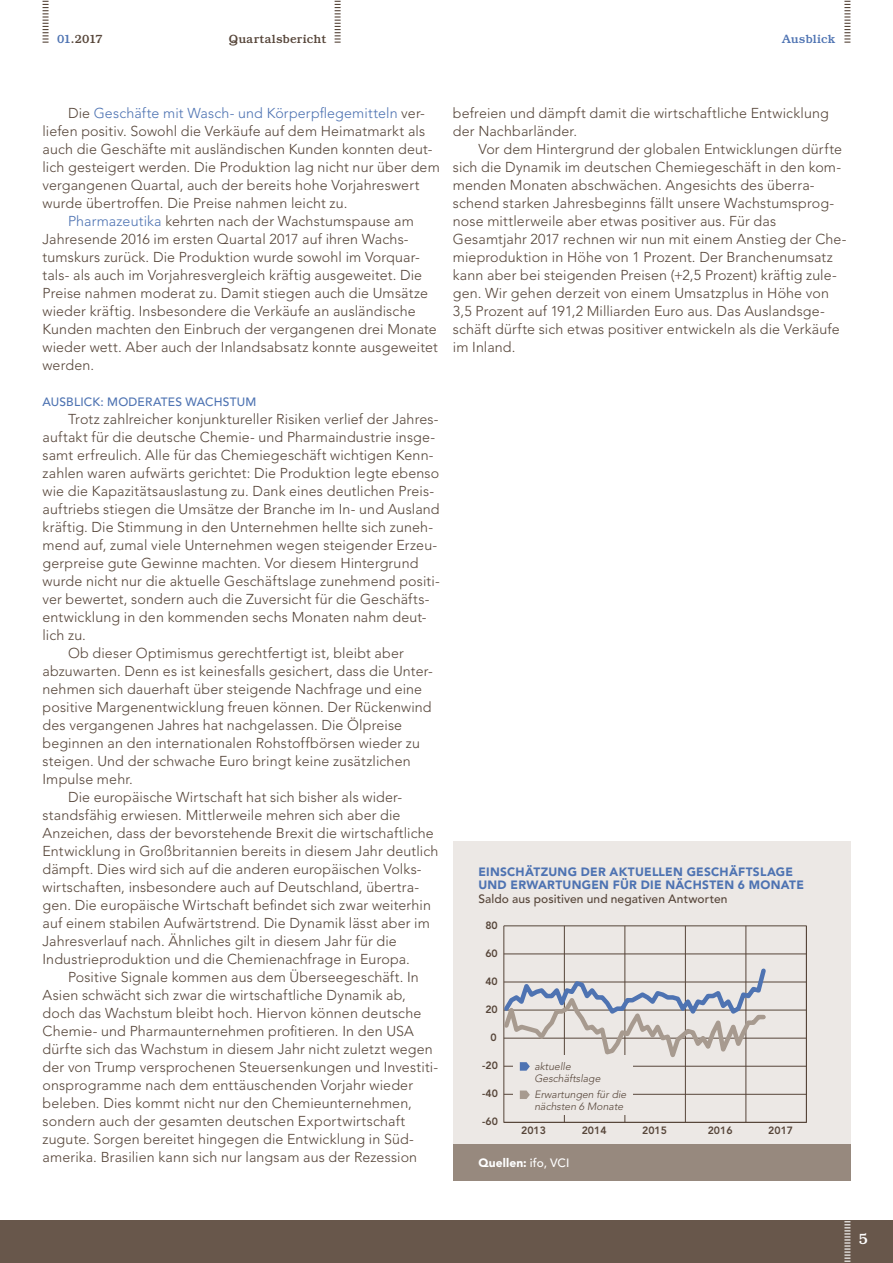
<style>
.page{position:relative;width:893px;height:1263px;background:#fff}
.page>*{position:absolute;margin:0;border:0;box-sizing:border-box;transform-origin:0 0}
.t1{font:500 15px "Bookman Std";color:#fff}
.t2{font:300 14.25px/18px "Avenir LT Std";letter-spacing:.01em;color:#564539}
.t3{font:300 14.25px "Avenir LT Std";letter-spacing:.01em;color:#4e73b2}
.t4{font:900 12px/13.5px "Avenir LT Std";letter-spacing:.02em;color:#4e73b2}
.t5{font:500 12px "Avenir LT Std";letter-spacing:.01em;color:#564539}
.t6{font:500 12px "Avenir LT Std";letter-spacing:.015em;color:#4e73b2}
.t7{font:500 12px "Bookman Std";letter-spacing:.01em;color:#564539}
.t8{font:900 12px "Avenir LT Std";letter-spacing:.01em;color:#fff}
.t9{font:500 12px "Bookman Std";letter-spacing:.005em;color:#4e73b2}
.t10{font:italic 300 10.5px/12.6px "Avenir LT Std";color:#564539}
.t11{font:800 10.5px "Avenir LT Std";color:#564539}
.s1{color:#4e73b2}
.s2{color:#564539}
.s3{font-weight:500}
</style>
<div class="page">
<svg style="left:43px;top:0;width:6px;height:43px"></svg>
<svg style="left:335px;top:0;width:6px;height:43px"></svg>
<svg style="left:844px;top:0;width:6px;height:43px"></svg>
<div style="left:0;top:1220px;width:893px;height:43px;background:#68574b"></div>
<svg style="left:844px;top:1221px;width:6px;height:41px"></svg>
<div style="left:453px;top:841px;width:397px;height:303px;background:#ece8e5"></div>
<div style="left:453px;top:1144px;width:397px;height:36px;background:#97897e"></div>
<hr style="left:504px;top:1094px;width:302px;height:1px;background:#564539">
<hr style="left:504px;top:1066px;width:302px;height:1px;background:#564539">
<hr style="left:504px;top:1010px;width:302px;height:1px;background:#564539">
<hr style="left:504px;top:982px;width:302px;height:1px;background:#564539">
<hr style="left:504px;top:953px;width:302px;height:1px;background:#564539">
<hr style="left:564px;top:926px;width:1px;height:196px;background:#564539">
<hr style="left:624px;top:926px;width:1px;height:196px;background:#564539">
<hr style="left:685px;top:926px;width:1px;height:196px;background:#564539">
<hr style="left:745px;top:926px;width:1px;height:196px;background:#564539">
<div style="left:503px;top:925px;width:304px;height:198px;border:1px solid #564539"></div>
<hr style="left:504px;top:1038px;width:302px;height:1px;background:#564539">
<div style="left:514px;top:1055px;width:119px;height:60px;background:#ece8e5"></div>
<svg style="left:503px;top:965px;width:266px;height:106px"></svg>
<svg style="left:520px;top:1090px;width:10px;height:9px"></svg>
<p class="t7" style="left:57px;top:32px;width:47px"><span class="s1">01</span>.2017</p>
<p class="t9" style="left:782px;top:32px;width:55px">Ausblick</p>
<p class="t7" style="left:229px;top:32px;width:99px">Quartalsbericht</p>
<p class="t3" style="left:68px;top:104px;width:358px"><span class="s2">Die</span> Geschäfte mit Wasch- und Körperpflegemitteln <span class="s2">ver-</span></p>
<p class="t2" style="left:43px;top:122px;width:384px">liefen positiv. Sowohl die Verkäufe auf dem Heimatmarkt als</p>
<p class="t2" style="left:43px;top:140px;width:391px">auch die Geschäfte mit ausländischen Kunden konnten deut-</p>
<p class="t2" style="left:43px;top:158px;width:399px">lich gesteigert werden. Die Produktion lag nicht nur über dem</p>
<p class="t2" style="left:43px;top:176px;width:379px">vergangenen Quartal, auch der bereits hohe Vorjahreswert</p>
<p class="t2" style="left:43px;top:194px;width:306px">wurde übertroffen. Die Preise nahmen leicht zu.</p>
<p class="t2" style="left:68px;top:212px;width:347px"><span class="s1">Pharmazeutika</span> kehrten nach der Wachstumspause am</p>
<p class="t2" style="left:43px;top:230px;width:368px">Jahresende 2016 im ersten Quartal 2017 auf ihren Wachs-</p>
<p class="t2" style="left:43px;top:248px;width:379px">tumskurs zurück. Die Produktion wurde sowohl im Vorquar-</p>
<p class="t2" style="left:43px;top:266px;width:381px">tals- als auch im Vorjahresvergleich kräftig ausgeweitet. Die</p>
<p class="t2" style="left:43px;top:284px;width:387px">Preise nahmen moderat zu. Damit stiegen auch die Umsätze</p>
<p class="t2" style="left:43px;top:302px;width:375px">wieder kräftig. Insbesondere die Verkäufe an ausländische</p>
<p class="t2" style="left:43px;top:320px;width:396px">Kunden machten den Einbruch der vergangenen drei Monate</p>
<p class="t2" style="left:43px;top:338px;width:397px">wieder wett. Aber auch der Inlandsabsatz konnte ausgeweitet</p>
<p class="t2" style="left:43px;top:356px;width:53px">werden.</p>
<p class="t6" style="left:43px;top:395px;width:215px">AUSBLICK: MODERATES WACHSTUM</p>
<p class="t2" style="left:68px;top:410px;width:372px">Trotz zahlreicher konjunktureller Risiken verlief der Jahres-</p>
<p class="t2" style="left:43px;top:428px;width:394px">auftakt für die deutsche Chemie- und Pharmaindustrie insge-</p>
<p class="t2" style="left:43px;top:446px;width:393px">samt erfreulich. Alle für das Chemiegeschäft wichtigen Kenn-</p>
<p class="t2" style="left:43px;top:464px;width:398px">zahlen waren aufwärts gerichtet: Die Produktion legte ebenso</p>
<p class="t2" style="left:43px;top:482px;width:393px">wie die Kapazitätsauslastung zu. Dank eines deutlichen Preis-</p>
<p class="t2" style="left:43px;top:500px;width:399px">auftriebs stiegen die Umsätze der Branche im In- und Ausland</p>
<p class="t2" style="left:43px;top:518px;width:392px">kräftig. Die Stimmung in den Unternehmen hellte sich zuneh-</p>
<p class="t2" style="left:43px;top:536px;width:396px">mend auf, zumal viele Unternehmen wegen steigender Erzeu-</p>
<p class="t2" style="left:43px;top:554px;width:377px">gerpreise gute Gewinne machten. Vor diesem Hintergrund</p>
<p class="t2" style="left:43px;top:572px;width:399px">wurde nicht nur die aktuelle Geschäftslage zunehmend positi-</p>
<p class="t2" style="left:43px;top:590px;width:388px">ver bewertet, sondern auch die Zuversicht für die Geschäfts-</p>
<p class="t2" style="left:43px;top:608px;width:386px">entwicklung in den kommenden sechs Monaten nahm deut-</p>
<p class="t2" style="left:43px;top:626px;width:45px">lich zu.</p>
<p class="t2" style="left:68px;top:644px;width:337px">Ob dieser Optimismus gerechtfertigt ist, bleibt aber</p>
<p class="t2" style="left:43px;top:662px;width:392px">abzuwarten. Denn es ist keinesfalls gesichert, dass die Unter-</p>
<p class="t2" style="left:43px;top:680px;width:381px">nehmen sich dauerhaft über steigende Nachfrage und eine</p>
<p class="t2" style="left:43px;top:698px;width:391px">positive Margenentwicklung freuen können. Der Rückenwind</p>
<p class="t2" style="left:43px;top:716px;width:361px">des vergangenen Jahres hat nachgelassen. Die Ölpreise</p>
<p class="t2" style="left:43px;top:734px;width:379px">beginnen an den internationalen Rohstoffbörsen wieder zu</p>
<p class="t2" style="left:43px;top:752px;width:370px">steigen. Und der schwache Euro bringt keine zusätzlichen</p>
<p class="t2" style="left:43px;top:770px;width:92px">Impulse mehr.</p>
<p class="t2" style="left:68px;top:788px;width:336px">Die europäische Wirtschaft hat sich bisher als wider-</p>
<p class="t2" style="left:43px;top:806px;width:359px">standsfähig erwiesen. Mittlerweile mehren sich aber die</p>
<p class="t2" style="left:43px;top:824px;width:393px">Anzeichen, dass der bevorstehende Brexit die wirtschaftliche</p>
<p class="t2" style="left:43px;top:842px;width:397px">Entwicklung in Großbritannien bereits in diesem Jahr deutlich</p>
<p class="t2" style="left:43px;top:860px;width:381px">dämpft. Dies wird sich auf die anderen europäischen Volks-</p>
<p class="t2" style="left:43px;top:878px;width:378px">wirtschaften, insbesondere auch auf Deutschland, übertra-</p>
<p class="t2" style="left:43px;top:896px;width:390px">gen. Die europäische Wirtschaft befindet sich zwar weiterhin</p>
<p class="t2" style="left:43px;top:914px;width:389px">auf einem stabilen Aufwärtstrend. Die Dynamik lässt aber im</p>
<p class="t2" style="left:43px;top:932px;width:356px">Jahresverlauf nach. Ähnliches gilt in diesem Jahr für die</p>
<p class="t2" style="left:43px;top:950px;width:369px">Industrieproduktion und die Chemienachfrage in Europa.</p>
<p class="t2" style="left:68px;top:968px;width:352px">Positive Signale kommen aus dem Überseegeschäft. In</p>
<p class="t2" style="left:43px;top:986px;width:365px">Asien schwächt sich zwar die wirtschaftliche Dynamik ab,</p>
<p class="t2" style="left:43px;top:1004px;width:380px">doch das Wachstum bleibt hoch. Hiervon können deutsche</p>
<p class="t2" style="left:43px;top:1022px;width:373px">Chemie- und Pharmaunternehmen profitieren. In den USA</p>
<p class="t2" style="left:43px;top:1040px;width:392px">dürfte sich das Wachstum in diesem Jahr nicht zuletzt wegen</p>
<p class="t2" style="left:43px;top:1058px;width:397px">der von Trump versprochenen Steuersenkungen und Investiti-</p>
<p class="t2" style="left:43px;top:1076px;width:372px">onsprogramme nach dem enttäuschenden Vorjahr wieder</p>
<p class="t2" style="left:43px;top:1094px;width:371px">beleben. Dies kommt nicht nur den Chemieunternehmen,</p>
<p class="t2" style="left:43px;top:1112px;width:364px">sondern auch der gesamten deutschen Exportwirtschaft</p>
<p class="t2" style="left:43px;top:1130px;width:373px">zugute. Sorgen bereitet hingegen die Entwicklung in Süd-</p>
<p class="t2" style="left:43px;top:1148px;width:376px">amerika. Brasilien kann sich nur langsam aus der Rezession</p>
<p class="t2" style="left:453px;top:104px;width:377px">befreien und dämpft damit die wirtschaftliche Entwicklung der Nachbarländer.</p>
<p class="t2" style="left:453px;top:140px;width:395px;text-indent:26px">Vor dem Hintergrund der globalen Entwicklungen dürfte sich die Dynamik im deutschen Chemiegeschäft in den kom&shy;menden Monaten abschwächen. Angesichts des überra&shy;schend starken Jahresbeginns fällt unsere Wachstumsprog&shy;nose mittlerweile aber etwas positiver aus. Für das Gesamtjahr 2017 rechnen wir nun mit einem Anstieg der Che&shy;mieproduktion in Höhe von 1 Prozent. Der Branchenumsatz kann aber bei steigenden Preisen (+2,5 Prozent) kräftig zule&shy;gen. Wir gehen derzeit von einem Umsatzplus in Höhe von 3,5 Prozent auf 191,2 Milliarden Euro aus. Das Auslandsge&shy;schäft dürfte sich etwas positiver entwickeln als die Verkäufe im Inland.</p>
<p class="t4" style="left:478px;top:864px;width:327px">EINSCHÄTZUNG DER AKTUELLEN GESCHÄFTSLAGE<br>UND ERWARTUNGEN FÜR DIE NÄCHSTEN 6 MONATE</p>
<p class="t5" style="left:478px;top:891px;width:251px">Saldo aus positiven und negativen Antworten</p>
<p class="t11" style="left:485px;top:919px;width:14px">80</p>
<p class="t11" style="left:485px;top:947px;width:14px">60</p>
<p class="t11" style="left:485px;top:975px;width:14px">40</p>
<p class="t11" style="left:485px;top:1003px;width:14px">20</p>
<p class="t11" style="left:491px;top:1031px;width:8px">0</p>
<p class="t11" style="left:482px;top:1059px;width:17px">-20</p>
<p class="t11" style="left:482px;top:1087px;width:17px">-40</p>
<p class="t11" style="left:482px;top:1115px;width:17px">-60</p>
<p class="t10" style="left:534px;top:1060px;width:68px">aktuelle<br>Geschäftslage</p>
<p class="t10" style="left:534px;top:1088px;width:94px">Erwartungen für die nächsten 6 Monate</p>
<p class="t11" style="left:521px;top:1124px;width:26px">2013</p>
<p class="t11" style="left:582px;top:1124px;width:26px">2014</p>
<p class="t11" style="left:642px;top:1124px;width:26px">2015</p>
<p class="t11" style="left:708px;top:1124px;width:26px">2016</p>
<p class="t11" style="left:768px;top:1124px;width:26px">2017</p>
<p class="t8" style="left:478px;top:1155px;width:92px">Quellen: <span class="s3">ifo, VCI</span></p>
<p class="t1" style="left:859px;top:1230px;width:11px">5</p>
</div>
